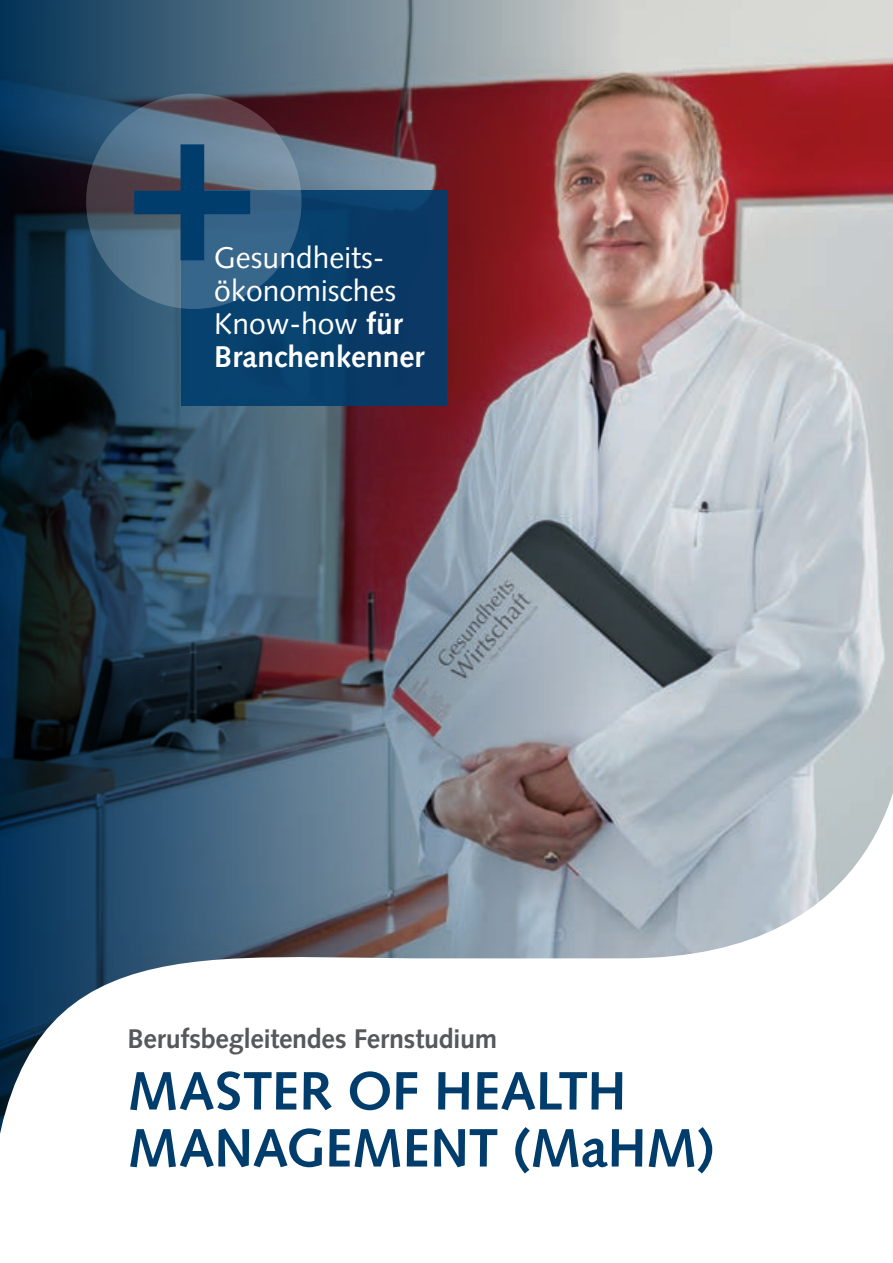
<style>
.page{position:relative;width:893px;height:1263px;background:#fff}
.page>*{position:absolute;margin:0;border:0;box-sizing:border-box;transform-origin:0 0}
.SP2021__Kapitel_Titel{font:700 54px/57px "Syntax LT Std";letter-spacing:-.005em;color:#003d6d}
.t1{font:30px/33px "Syntax LT Std";color:#fff}
.t2{font:700 27px "Syntax LT Std";letter-spacing:-.01em;color:#57585a}
.s1{font-weight:700}
</style>
<div class="page">
<img style="left:0;top:0;width:893px;height:720px">
<svg style="left:0;top:720px;width:893px;height:414px"></svg>
<div style="left:181px;top:190px;width:266px;height:215px;background:#093f6a"></div>
<svg style="left:86px;top:94px;width:216px;height:215px"></svg>
<svg style="left:134px;top:144px;width:116px;height:116px"></svg>
<p class="t1" style="left:214px;top:242px;width:212px">Gesundheits&shy;ökonomisches<br>Know-how <span class="s1">für<br>Branchenkenner</span></p>
<p class="t2" style="left:128px;top:1023px;width:371px">Berufsbegleitendes Fernstudium</p>
<p class="SP2021__Kapitel_Titel" style="left:128px;top:1063px;width:588px">MASTER OF HEALTH<br>MANAGEMENT (MaHM)</p>
</div>
